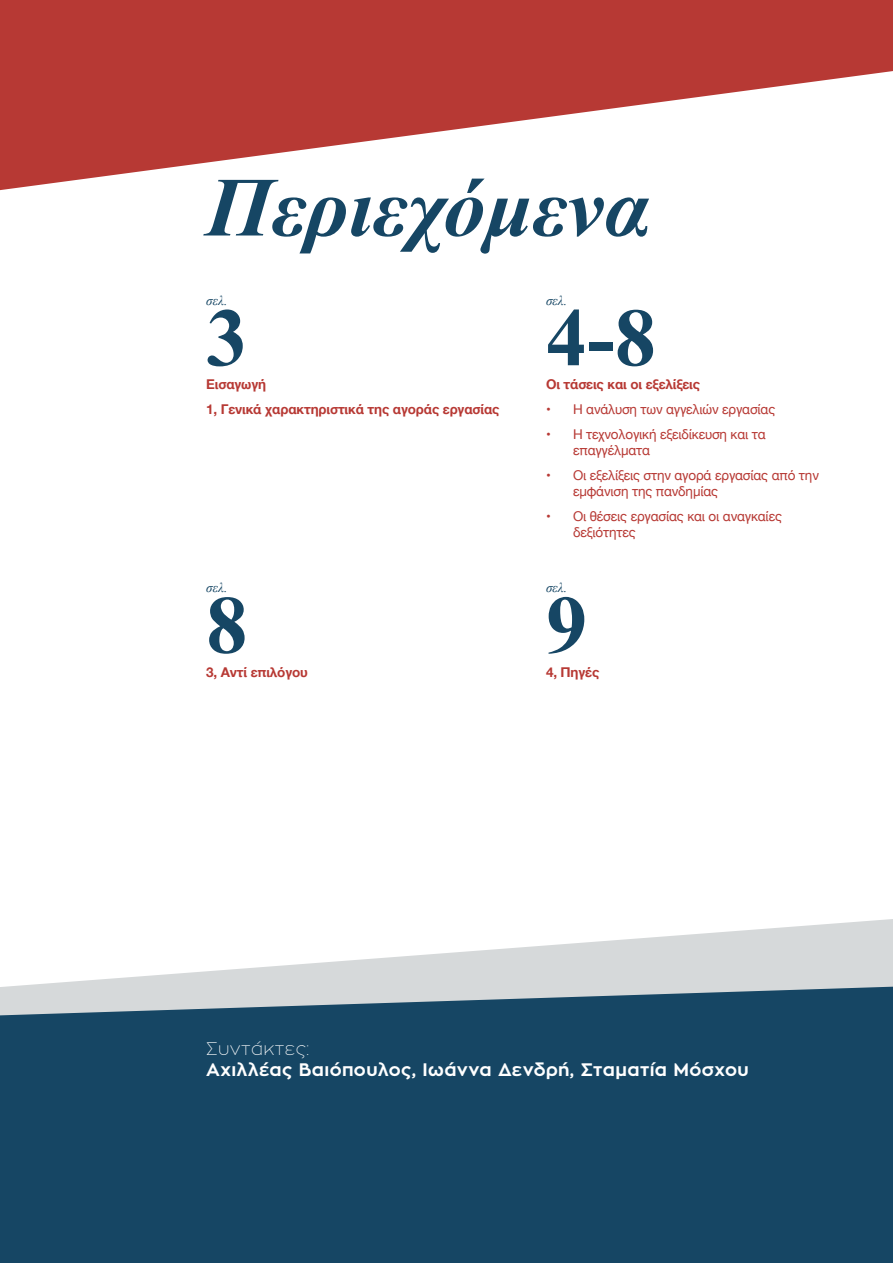
<style>
.page{position:relative;width:893px;height:1263px;background:#fff}
.page>*{position:absolute;margin:0;border:0;box-sizing:border-box;transform-origin:0 0}
.t1{font:italic 700 84px "Times New Roman";color:#164664}
.t2{font:700 82.5px "Times New Roman";color:#164664}
.t3{font:700 18px "Zona Pro";letter-spacing:.02em;color:#fff}
.t4{font:100 18px "Zona Pro";letter-spacing:.02em;color:#fff}
.t5{font:13.5px/16.2px "Helvetica Neue";letter-spacing:-.01em;color:#b73934}
.t6{font:700 13.5px/24.8px "Helvetica Neue";letter-spacing:-.01em;color:#b73934}
.t7{font:italic 13.5px "Times New Roman";color:#164664}
</style>
<div class="page">
<svg style="left:4px;top:919px;width:889px;height:68px"></svg>
<div style="left:0;top:987px;width:893px;height:276px;background:#164664"></div>
<svg style="left:0;top:0;width:893px;height:190px;fill:#b73934"></svg>
<h1 class="t1" style="left:206px;top:149px;width:446px">Περιεχόμενα</h1>
<p class="t7" style="left:206px;top:291px;width:23px">σελ.</p>
<h2 class="t2" style="left:206px;top:281px;width:43px">3</h2>
<p class="t6" style="left:206px;top:372px;width:295px">Εισαγωγή<br>1, Γενικά χαρακτηριστικά της αγοράς εργασίας</p>
<p class="t7" style="left:546px;top:291px;width:23px">σελ.</p>
<h2 class="t2" style="left:546px;top:281px;width:111px">4-8</h2>
<p class="t6" style="left:546px;top:372px;width:156px">Οι τάσεις και οι εξελίξεις</p>
<p class="t5" style="left:546px;top:402px;width:231px">• Η ανάλυση των αγγελιών εργασίας</p>
<p class="t5" style="left:573px;top:427px;width:194px;text-indent:-27px">• Η τεχνολογική εξειδίκευση και τα επαγγέλματα</p>
<p class="t5" style="left:573px;top:468px;width:247px;text-indent:-27px">• Οι εξελίξεις στην αγορά εργασίας από την εμφάνιση της πανδημίας</p>
<p class="t5" style="left:573px;top:508px;width:211px;text-indent:-27px">• Οι θέσεις εργασίας και οι αναγκαίες δεξιότητες</p>
<p class="t7" style="left:206px;top:578px;width:23px">σελ.</p>
<p class="t7" style="left:546px;top:578px;width:23px">σελ.</p>
<h2 class="t2" style="left:206px;top:568px;width:43px">8</h2>
<h2 class="t2" style="left:546px;top:568px;width:43px">9</h2>
<p class="t6" style="left:206px;top:660px;width:103px">3, Αντί επιλόγου</p>
<p class="t6" style="left:546px;top:660px;width:55px">4, Πηγές</p>
<h3 class="t4" style="left:206px;top:1037px;width:105px">Συντάκτες:</h3>
<h3 class="t3" style="left:206px;top:1058px;width:544px">Αχιλλέας Βαιόπουλος, Ιωάννα Δενδρή, Σταματία Μόσχου</h3>
</div>
